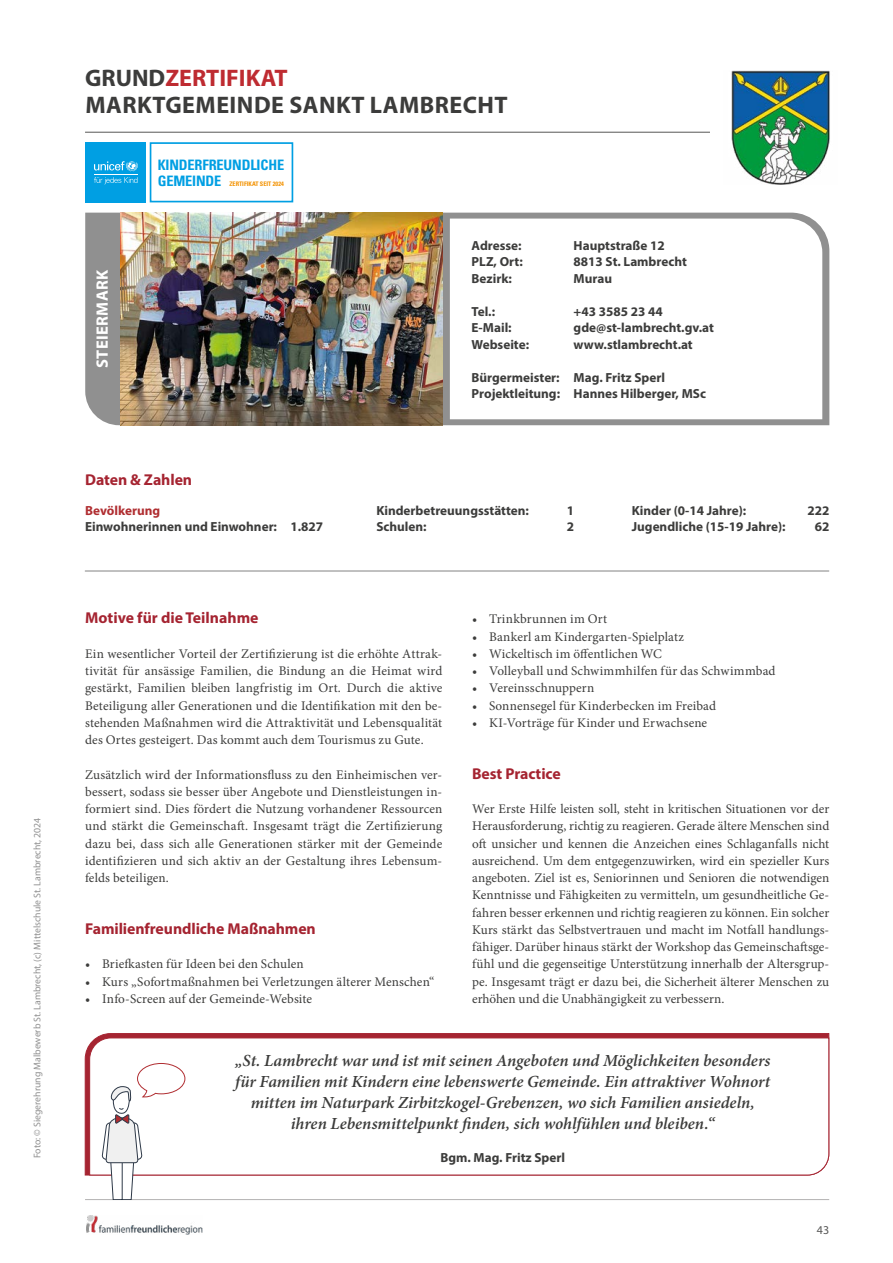
<style>
.page{position:relative;width:893px;height:1263px;background:#fff}
.page>*{position:absolute;margin:0;border:0;box-sizing:border-box;transform-origin:0 0}
.Barrierefrei_Gemeinde_Name_Inhalt{font:700 24px "Myriad Pro";letter-spacing:.02em;color:#3c3c3b}
.Barrierefrei_Überschrift_Seite_H2{font:700 24px "Myriad Pro";color:#be2b31}
.Barrierefrei_Zitat_Bürgermeister{font:italic 600 16.95px/20.7px "Minion Pro";color:#3c3c3b;text-align:center}
.t1{font:700 16.5px "Myriad Pro";letter-spacing:.02em;color:#fff}
.Barrierefrei_H2_GRAU_Bold{font:700 15.75px "Myriad Pro";letter-spacing:-.005em;color:#a52431}
.t2{font:700 condensed 14.4px/16.4px "Univers LT Std";letter-spacing:-.01em;color:#009fe3}
.Barrierefrei_FT_NEU{font:13.2px/17.2px "Minion Pro";letter-spacing:.005em;color:#3c3c3b;text-align:justify}
.Barrierefrei_Absatz_Gemeindeseite{font:700 13.2px "Myriad Pro";color:#3c3c3b}
.Barrierefrei_Aufzählung_NEU_Ohne_Bullets{font:700 13.2px/16.5px "Myriad Pro";color:#3c3c3b}
.Barrierefrei_FT_NEU-2{font:13.2px "Minion Pro";letter-spacing:.025em;color:#3c3c3b}
.t3{font:12px "Myriad Pro";color:#575756}
.Fotocredits{font:9.75px "Myriad Pro";color:#909090}
.t4{font:700 condensed 6.3px "Univers LT Std";color:#f39200}
.s1{color:#3c3c3b}
.s2{color:#b02e31}
</style>
<div class="page">
<hr style="left:85px;top:132px;width:638px;height:1px;background:#575756">
<hr style="left:85px;top:1199px;width:744px;height:1px;background:#b3b2b2">
<img style="left:86px;top:1216px;width:116px;height:18px">
<svg style="left:84px;top:1033px;width:746px;height:143px;background:#ab333f"></svg>
<svg style="left:85px;top:213px;width:744px;height:212px;background:#969696"></svg>
<div style="left:710px;top:0;width:133px;height:192px;background:#fff"></div>
<img style="left:731px;top:70px;width:99px;height:114px">
<svg style="left:450px;top:219px;width:372px;height:200px"></svg>
<img style="left:120px;top:213px;width:322px;height:212px">
<hr style="left:85px;top:570px;width:744px;height:2px;background:#909090">
<svg style="left:89px;top:1037px;width:741px;height:139px"></svg>
<svg style="left:102px;top:1062px;width:84px;height:137px"></svg>
<div style="left:150px;top:142px;width:143px;height:60px;border:2px solid #009fe3"></div>
<div style="left:86px;top:142px;width:60px;height:60px;background:#009fe3"></div>
<svg style="left:94px;top:161px;width:44px;height:10px"></svg>
<hr style="left:94px;top:174px;width:43px;height:1px;background:#fff">
<svg style="left:94px;top:177px;width:43px;height:7px"></svg>
<p class="Fotocredits" style="left:31px;top:1158px;width:342px;rotate:-90deg">Foto: © Siegerehrung Malbewerb St. Lambrecht, (c) Mittelschule St. Lambrecht, 2024</p>
<h2 class="Barrierefrei_Überschrift_Seite_H2" style="left:85px;top:62px;width:204px"><span class="s1">GRUND</span>ZERTIFIKAT</h2>
<p class="Barrierefrei_Gemeinde_Name_Inhalt" style="left:85px;top:89px;width:424px">MARKTGEMEINDE SANKT LAMBRECHT</p>
<p class="t1" style="left:91px;top:368px;width:99px;rotate:-90deg">STEIERMARK</p>
<p class="t2" style="left:158px;top:156px;width:128px">KINDERFREUNDLICHE<br>GEMEINDE</p>
<p class="t4" style="left:229px;top:180px;width:56px">ZERTIFIKAT SEIT 2024</p>
<p class="Barrierefrei_Absatz_Gemeindeseite" style="left:472px;top:237px;width:52px">Adresse:</p>
<p class="Barrierefrei_Absatz_Gemeindeseite" style="left:574px;top:237px;width:93px">Hauptstraße 12</p>
<p class="Barrierefrei_Absatz_Gemeindeseite" style="left:472px;top:253px;width:53px">PLZ, Ort:</p>
<p class="Barrierefrei_Absatz_Gemeindeseite" style="left:574px;top:253px;width:115px">8813 St. Lambrecht</p>
<p class="Barrierefrei_Absatz_Gemeindeseite" style="left:472px;top:270px;width:42px">Bezirk:</p>
<p class="Barrierefrei_Absatz_Gemeindeseite" style="left:574px;top:270px;width:40px">Murau</p>
<p class="Barrierefrei_Absatz_Gemeindeseite" style="left:472px;top:303px;width:25px">Tel.:</p>
<p class="Barrierefrei_Absatz_Gemeindeseite" style="left:574px;top:303px;width:91px">+43 3585 23 44</p>
<p class="Barrierefrei_Absatz_Gemeindeseite" style="left:472px;top:319px;width:42px">E-Mail:</p>
<p class="Barrierefrei_Absatz_Gemeindeseite" style="left:574px;top:319px;width:142px">gde@st-lambrecht.gv.at</p>
<p class="Barrierefrei_Absatz_Gemeindeseite" style="left:472px;top:336px;width:59px">Webseite:</p>
<p class="Barrierefrei_Absatz_Gemeindeseite" style="left:574px;top:336px;width:121px">www.stlambrecht.at</p>
<p class="Barrierefrei_Absatz_Gemeindeseite" style="left:472px;top:369px;width:195px">Bürgermeister: Mag. Fritz Sperl</p>
<p class="Barrierefrei_Absatz_Gemeindeseite" style="left:472px;top:385px;width:236px">Projektleitung: Hannes Hilberger, MSc</p>
<p class="Barrierefrei_H2_GRAU_Bold" style="left:85px;top:470px;width:108px">Daten &amp; Zahlen</p>
<p class="Barrierefrei_Aufzählung_NEU_Ohne_Bullets" style="left:85px;top:501px;width:240px"><span class="s2">Bevölkerung<br></span>Einwohnerinnen und Einwohner: 1.827</p>
<p class="Barrierefrei_Aufzählung_NEU_Ohne_Bullets" style="left:376px;top:501px;width:154px">Kinderbetreuungsstätten:</p>
<p class="Barrierefrei_Aufzählung_NEU_Ohne_Bullets" style="left:567px;top:501px;width:9px">1</p>
<p class="Barrierefrei_Aufzählung_NEU_Ohne_Bullets" style="left:376px;top:518px;width:52px">Schulen:</p>
<p class="Barrierefrei_Aufzählung_NEU_Ohne_Bullets" style="left:567px;top:518px;width:9px">2</p>
<p class="Barrierefrei_Aufzählung_NEU_Ohne_Bullets" style="left:632px;top:501px;width:116px">Kinder (0-14 Jahre):</p>
<p class="Barrierefrei_Aufzählung_NEU_Ohne_Bullets" style="left:808px;top:501px;width:23px">222</p>
<p class="Barrierefrei_Aufzählung_NEU_Ohne_Bullets" style="left:632px;top:518px;width:155px">Jugendliche (15-19 Jahre):</p>
<p class="Barrierefrei_Aufzählung_NEU_Ohne_Bullets" style="left:815px;top:518px;width:16px">62</p>
<p class="Barrierefrei_H2_GRAU_Bold" style="left:85px;top:608px;width:175px">Motive für die Teilnahme</p>
<p class="Barrierefrei_FT_NEU" style="left:85px;top:645px;width:359px">Ein wesentlicher Vorteil der Zertifizierung ist die erhöhte Attrak&shy;tivität für ansässige Familien, die Bindung an die Heimat wird gestärkt, Familien bleiben langfristig im Ort. Durch die aktive Beteiligung aller Generationen und die Identifikation mit den be&shy;stehenden Maßnahmen wird die Attraktivität und Lebensqualität des Ortes gesteigert. Das kommt auch dem Tourismus zu Gute.</p>
<p class="Barrierefrei_FT_NEU" style="left:85px;top:766px;width:359px">Zusätzlich wird der Informationsfluss zu den Einheimischen ver&shy;bessert, sodass sie besser über Angebote und Dienstleistungen in&shy;formiert sind. Dies fördert die Nutzung vorhandener Ressourcen und stärkt die Gemeinschaft. Insgesamt trägt die Zertifizierung dazu bei, dass sich alle Generationen stärker mit der Gemeinde identifizieren und sich aktiv an der Gestaltung ihres Lebensum&shy;felds beteiligen.</p>
<p class="Barrierefrei_H2_GRAU_Bold" style="left:85px;top:918px;width:232px">Familienfreundliche Maßnahmen</p>
<p class="Barrierefrei_FT_NEU" style="left:85px;top:955px;width:220px">• Briefkasten für Ideen bei den Schulen</p>
<p class="Barrierefrei_FT_NEU" style="left:85px;top:973px;width:351px">• Kurs „Sofortmaßnahmen bei Verletzungen älterer Menschen“</p>
<p class="Barrierefrei_FT_NEU" style="left:85px;top:990px;width:228px">• Info-Screen auf der Gemeinde-Website</p>
<p class="Barrierefrei_FT_NEU-2" style="left:472px;top:610px;width:137px">• Trinkbrunnen im Ort</p>
<p class="Barrierefrei_FT_NEU" style="left:472px;top:628px;width:213px">• Bankerl am Kindergarten-Spielplatz</p>
<p class="Barrierefrei_FT_NEU" style="left:472px;top:645px;width:191px">• Wickeltisch im öffentlichen WC</p>
<p class="Barrierefrei_FT_NEU" style="left:472px;top:662px;width:305px">• Volleyball und Schwimmhilfen für das Schwimmbad</p>
<p class="Barrierefrei_FT_NEU" style="left:472px;top:679px;width:124px">• Vereinsschnuppern</p>
<p class="Barrierefrei_FT_NEU" style="left:472px;top:697px;width:246px">• Sonnensegel für Kinderbecken im Freibad</p>
<p class="Barrierefrei_FT_NEU" style="left:472px;top:714px;width:237px">• KI-Vorträge für Kinder und Erwachsene</p>
<p class="Barrierefrei_H2_GRAU_Bold" style="left:472px;top:763px;width:90px">Best Practice</p>
<p class="Barrierefrei_FT_NEU" style="left:472px;top:800px;width:359px">Wer Erste Hilfe leisten soll, steht in kritischen Situationen vor der Herausforderung, richtig zu reagieren. Gerade ältere Menschen sind oft unsicher und kennen die Anzeichen eines Schlaganfalls nicht ausreichend. Um dem entgegenzuwirken, wird ein spezieller Kurs angeboten. Ziel ist es, Seniorinnen und Senioren die notwendigen Kenntnisse und Fähigkeiten zu vermitteln, um gesundheitliche Ge&shy;fahren besser erkennen und richtig reagieren zu können. Ein solcher Kurs stärkt das Selbstvertrauen und macht im Notfall handlungs&shy;fähiger. Darüber hinaus stärkt der Workshop das Gemeinschaftsge&shy;fühl und die gegenseitige Unterstützung innerhalb der Altersgrup&shy;pe. Insgesamt trägt er dazu bei, die Sicherheit älterer Menschen zu erhöhen und die Unabhängigkeit zu verbessern.</p>
<p class="Barrierefrei_Zitat_Bürgermeister" style="left:235px;top:1050px;width:537px">„St. Lambrecht war und ist mit seinen Angeboten und Möglichkeiten besonders für Familien mit Kindern eine lebenswerte Gemeinde. Ein attraktiver Wohnort mitten im Naturpark Zirbitzkogel-Grebenzen, wo sich Familien ansiedeln, ihren Lebensmittelpunkt finden, sich wohlfühlen und bleiben.“</p>
<p class="Barrierefrei_Absatz_Gemeindeseite" style="left:440px;top:1148px;width:126px">Bgm. Mag. Fritz Sperl</p>
<p class="t3" style="left:817px;top:1222px;width:14px">43</p>
</div>
